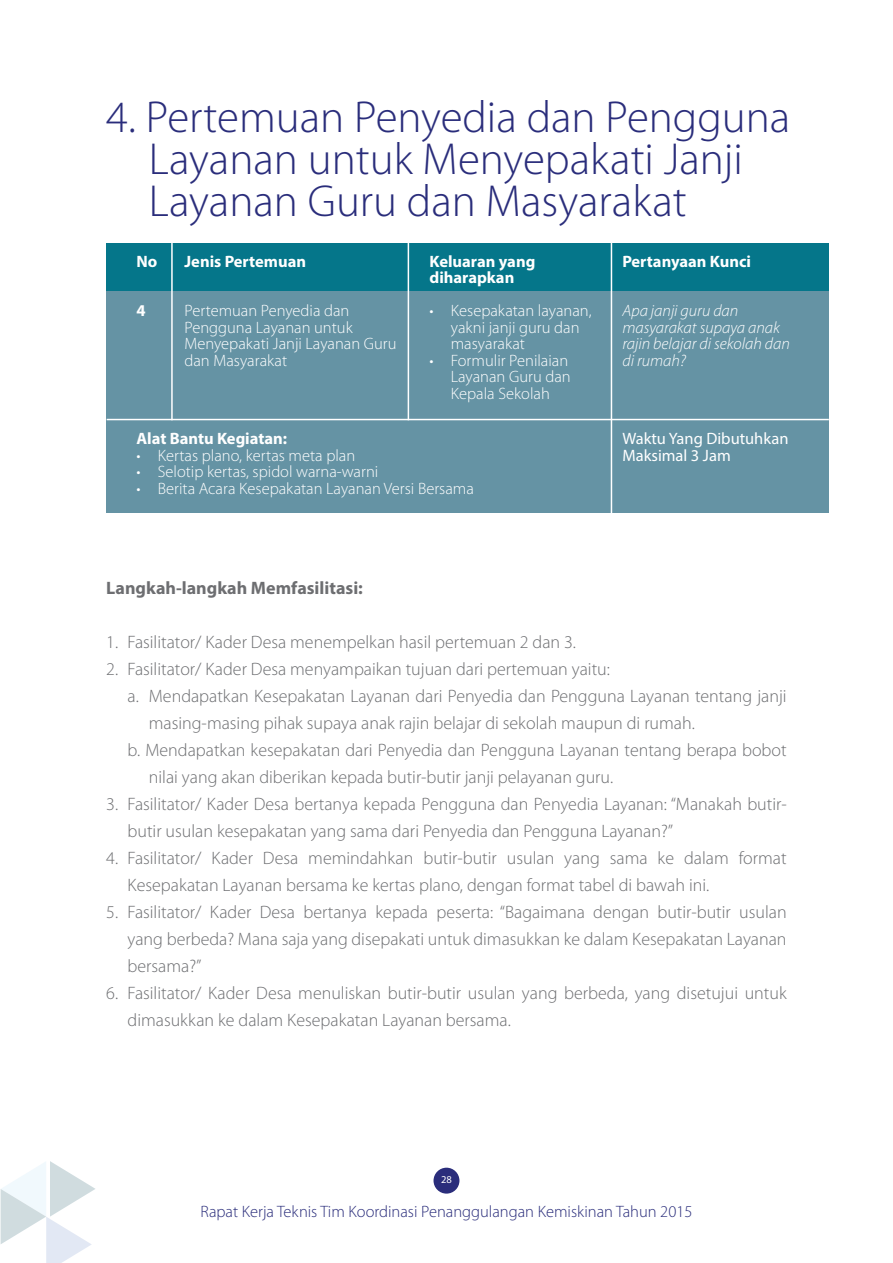
<style>
.page{position:relative;width:893px;height:1263px;background:#fff}
.page>*{position:absolute;margin:0;border:0;box-sizing:border-box;transform-origin:0 0}
.t1{font:300 45px/42px "Myriad Pro";color:#2a2d7b}
.t2{font:300 18px/27px "Myriad Pro";color:#6d6e71}
.t3{font:700 18px "Myriad Pro";color:#6d6e71}
.t4{font:300 16.5px/16.5px "Myriad Pro";color:#fff}
.t5{font:700 16.5px/16.5px "Myriad Pro";color:#fff}
.t6{font:italic 300 16.5px/16.5px "Myriad Pro";color:#fff}
.t7{font:300 16.5px "Myriad Pro";color:#2a2d7b}
.t8{font:16.5px/16.5px "Myriad Pro";color:#fff}
.t9{font:10.5px "Myriad Pro";color:#fff}
</style>
<div class="page">
<div style="left:433px;top:1168px;width:26px;height:25px;background:#2a2d7b;border-radius:50%"></div>
<svg style="left:1px;top:1161px;width:94px;height:102px"></svg>
<div style="left:107px;top:243px;width:722px;height:48px;background:#05768a"></div>
<div style="left:107px;top:291px;width:722px;height:99px;background:#6593a4"></div>
<div style="left:107px;top:390px;width:722px;height:123px;background:#6593a4"></div>
<hr style="left:107px;top:419px;width:722px;height:1px;background:#fff">
<hr style="left:611px;top:243px;width:1px;height:270px;background:#fff">
<hr style="left:408px;top:243px;width:1px;height:177px;background:#fff">
<hr style="left:171px;top:243px;width:2px;height:177px;background:#fff">
<h1 class="t1" style="left:149px;top:97px;width:643px;text-indent:-43px">4. Pertemuan Penyedia dan Pengguna<br>Layanan untuk Menyepakati Janji<br>Layanan Guru dan Masyarakat</h1>
<p class="t5" style="left:137px;top:252px;width:22px">No</p>
<p class="t5" style="left:137px;top:302px;width:11px">4</p>
<p class="t5" style="left:429px;top:252px;width:107px">Keluaran yang diharapkan</p>
<p class="t4" style="left:451px;top:303px;width:142px;text-indent:-21px">• Kesepakatan layanan, yakni janji guru dan masyarakat</p>
<p class="t4" style="left:451px;top:352px;width:121px;text-indent:-21px">• Formulir Penilaian<br>Layanan Guru dan<br>Kepala Sekolah</p>
<p class="t5" style="left:185px;top:252px;width:123px">Jenis Pertemuan</p>
<p class="t4" style="left:185px;top:303px;width:214px">Pertemuan Penyedia dan<br>Pengguna Layanan untuk<br>Menyepakati Janji Layanan Guru dan Masyarakat</p>
<p class="t5" style="left:622px;top:252px;width:130px">Pertanyaan Kunci</p>
<p class="t6" style="left:622px;top:302px;width:169px">Apa janji guru dan masyarakat supaya anak rajin belajar di sekolah dan di rumah?</p>
<p class="t5" style="left:137px;top:430px;width:152px">Alat Bantu Kegiatan:</p>
<p class="t4" style="left:137px;top:447px;width:220px">• Kertas plano, kertas meta plan</p>
<p class="t4" style="left:137px;top:464px;width:243px">• Selotip kertas, spidol warna-warni</p>
<p class="t4" style="left:137px;top:480px;width:339px">• Berita Acara Kesepakatan Layanan Versi Bersama</p>
<p class="t8" style="left:622px;top:430px;width:168px">Waktu Yang Dibutuhkan<br>Maksimal 3 Jam</p>
<p class="t3" style="left:106px;top:576px;width:258px">Langkah-langkah Memfasilitasi:</p>
<p class="t2" style="left:106px;top:629px;width:471px">1. Fasilitator/ Kader Desa menempelkan hasil pertemuan 2 dan 3.</p>
<p class="t2" style="left:106px;top:656px;width:505px">2. Fasilitator/ Kader Desa menyampaikan tujuan dari pertemuan yaitu:</p>
<p class="t2" style="left:128px;top:683px;width:661px">a. Mendapatkan Kesepakatan Layanan dari Penyedia dan Pengguna Layanan tentang janji</p>
<p class="t2" style="left:149px;top:710px;width:548px">masing-masing pihak supaya anak rajin belajar di sekolah maupun di rumah.</p>
<p class="t2" style="left:128px;top:737px;width:661px">b. Mendapatkan kesepakatan dari Penyedia dan Pengguna Layanan tentang berapa bobot</p>
<p class="t2" style="left:149px;top:764px;width:466px">nilai yang akan diberikan kepada butir-butir janji pelayanan guru.</p>
<p class="t2" style="left:128px;top:791px;width:661px;text-indent:-21px">3. Fasilitator/ Kader Desa bertanya kepada Pengguna dan Penyedia Layanan: “Manakah butir&shy;butir usulan kesepakatan yang sama dari Penyedia dan Pengguna Layanan?”</p>
<p class="t2" style="left:128px;top:845px;width:661px;text-indent:-21px">4. Fasilitator/ Kader Desa memindahkan butir-butir usulan yang sama ke dalam format<br>Kesepakatan Layanan bersama ke kertas plano, dengan format tabel di bawah ini.</p>
<p class="t2" style="left:128px;top:899px;width:661px;text-align:justify;text-indent:-21px">5. Fasilitator/ Kader Desa bertanya kepada peserta: “Bagaimana dengan butir-butir usulan yang berbeda? Mana saja yang disepakati untuk dimasukkan ke dalam Kesepakatan Layanan bersama?”</p>
<p class="t2" style="left:128px;top:980px;width:661px;text-indent:-21px">6. Fasilitator/ Kader Desa menuliskan butir-butir usulan yang berbeda, yang disetujui untuk dimasukkan ke dalam Kesepakatan Layanan bersama.</p>
<p class="t9" style="left:441px;top:1173px;width:12px">28</p>
<p class="t7" style="left:200px;top:1203px;width:493px">Rapat Kerja Teknis Tim Koordinasi Penanggulangan Kemiskinan Tahun 2015</p>
</div>
